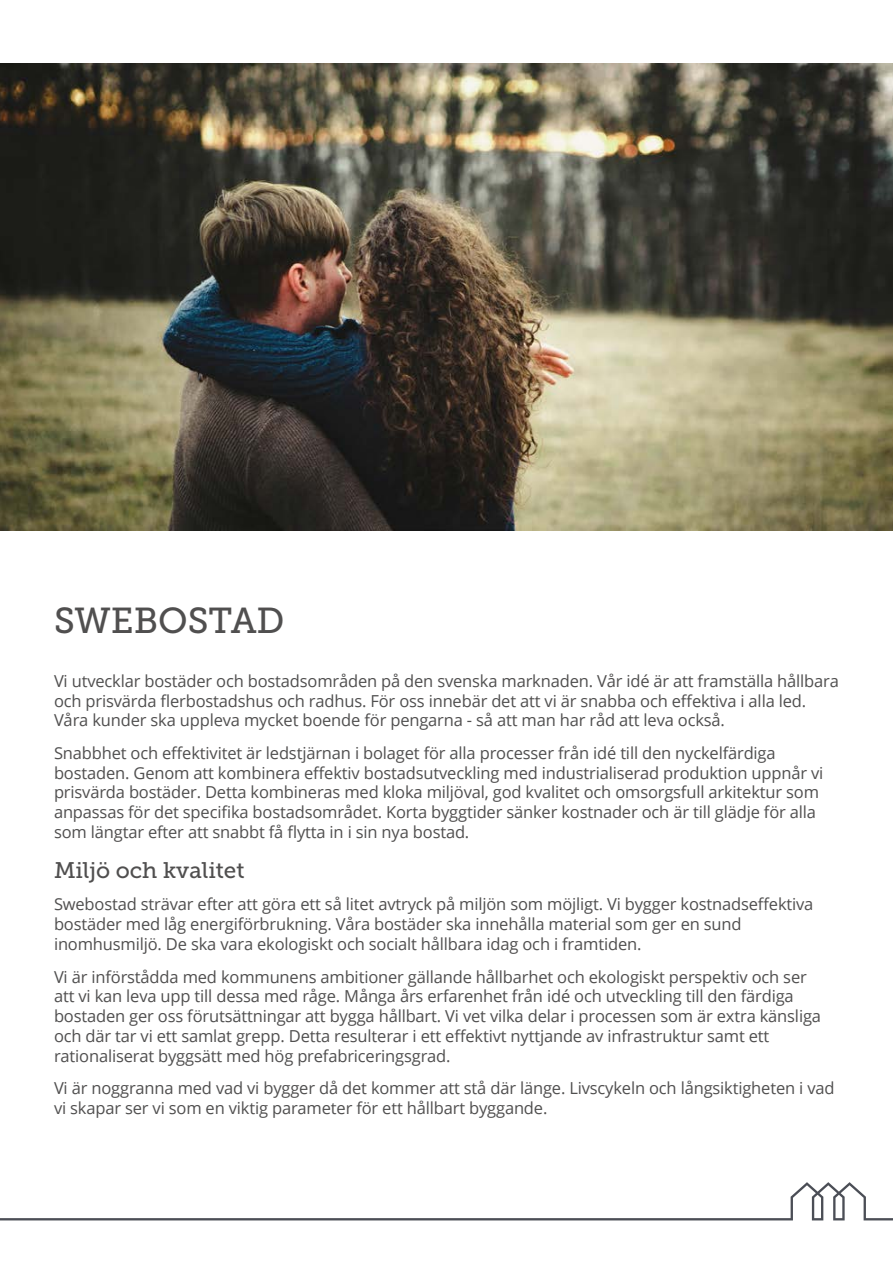
<style>
.page{position:relative;width:893px;height:1263px;background:#fff}
.page>*{position:absolute;margin:0;border:0;box-sizing:border-box;transform-origin:0 0}
.t1{font:36px "Museo Slab 500";color:#504f4f}
.t2{font:22.5px "Museo Slab 500";color:#504f4f}
.t3{font:16.5px/19.8px "Open Sans";letter-spacing:-.01em;color:#504f4f}
</style>
<div class="page">
<svg style="left:0;top:1182px;width:893px;height:38px"></svg>
<img style="left:0;top:64px;width:893px;height:466px">
<h1 class="t1" style="left:54px;top:600px;width:232px">SWEBOSTAD</h1>
<p class="t3" style="left:54px;top:670px;width:786px">Vi utvecklar bostäder och bostadsområden på den svenska marknaden. Vår idé är att framställa hållbara och prisvärda flerbostadshus och radhus. För oss innebär det att vi är snabba och effektiva i alla led.<br>Våra kunder ska uppleva mycket boende för pengarna - så att man har råd att leva också.</p>
<p class="t3" style="left:54px;top:742px;width:771px">Snabbhet och effektivitet är ledstjärnan i bolaget för alla processer från idé till den nyckelfärdiga bostaden. Genom att kombinera effektiv bostadsutveckling med industrialiserad produktion uppnår vi prisvärda bostäder. Detta kombineras med kloka miljöval, god kvalitet och omsorgsfull arkitektur som anpassas för det specifika bostadsområdet. Korta byggtider sänker kostnader och är till glädje för alla som längtar efter att snabbt få flytta in i sin nya bostad.</p>
<h2 class="t2" style="left:54px;top:857px;width:192px">Miljö och kvalitet</h2>
<p class="t3" style="left:54px;top:894px;width:761px">Swebostad strävar efter att göra ett så litet avtryck på miljön som möjligt. Vi bygger kostnadseffektiva bostäder med låg energiförbrukning. Våra bostäder ska innehålla material som ger en sund inomhusmiljö. De ska vara ekologiskt och socialt hållbara idag och i framtiden.</p>
<p class="t3" style="left:54px;top:966px;width:768px">Vi är införstådda med kommunens ambitioner gällande hållbarhet och ekologiskt perspektiv och ser att vi kan leva upp till dessa med råge. Många års erfarenhet från idé och utveckling till den färdiga bostaden ger oss förutsättningar att bygga hållbart. Vi vet vilka delar i processen som är extra känsliga och där tar vi ett samlat grepp. Detta resulterar i ett effektivt nyttjande av infrastruktur samt ett rationaliserat byggsätt med hög prefabriceringsgrad.</p>
<p class="t3" style="left:54px;top:1078px;width:782px">Vi är noggranna med vad vi bygger då det kommer att stå där länge. Livscykeln och långsiktigheten i vad vi skapar ser vi som en viktig parameter för ett hållbart byggande.</p>
</div>
